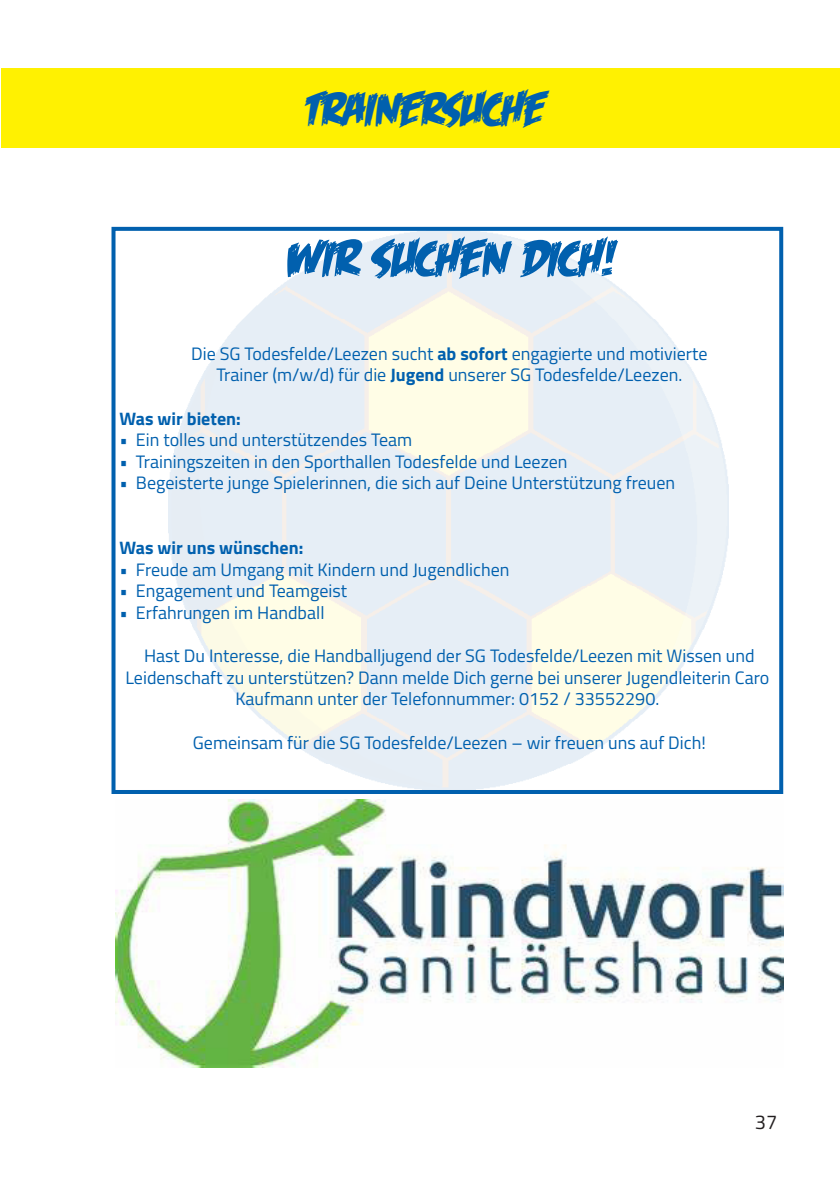
<style>
.page{position:relative;width:840px;height:1191px;background:#fff}
.page>*{position:absolute;margin:0;border:0;box-sizing:border-box;transform-origin:0 0}
.t1{font:52px "Feastof Flesh BB Italic";color:#0160ae}
.t2{font:48px "Feastof Flesh BB Italic";color:#0160ae}
.t3{font:20px "Titillium Web";color:#231f20}
.t4{font:18px/21.6px "Titillium Web";color:#0160ae;text-align:center}
.t5{font:700 18px "Titillium Web";color:#0160ae}
.s1{font-weight:700}
</style>
<div class="page">
<div style="left:2px;top:68px;width:837px;height:80px;background:#fff101"></div>
<div style="left:111px;top:227px;width:671px;height:567px;border:4px solid #0160ae"></div>
<img style="left:115px;top:800px;width:668px;height:267px">
<p class="t2" style="left:302px;top:84px;width:240px">TRAINERSUCHE</p>
<p class="t1" style="left:283px;top:231px;width:330px">WIR SUCHEN DICH!</p>
<p class="t4" style="left:191px;top:342px;width:517px">Die SG Todesfelde/Leezen sucht <span class="s1">ab sofort</span> engagierte und motivierte</p>
<p class="t4" style="left:216px;top:363px;width:467px">Trainer (m/w/d) für die <span class="s1">Jugend</span> unserer SG Todesfelde/Leezen.</p>
<p class="t5" style="left:119px;top:404px;width:123px">Was wir bieten:</p>
<p class="t4" style="left:119px;top:428px;width:294px">• Ein tolles und unterstützendes Team</p>
<p class="t4" style="left:119px;top:450px;width:449px">• Trainingszeiten in den Sporthallen Todesfelde und Leezen</p>
<p class="t4" style="left:119px;top:471px;width:557px">• Begeisterte junge Spielerinnen, die sich auf Deine Unterstützung freuen</p>
<p class="t5" style="left:119px;top:534px;width:185px">Was wir uns wünschen:</p>
<p class="t4" style="left:119px;top:558px;width:391px">• Freude am Umgang mit Kindern und Jugendlichen</p>
<p class="t4" style="left:119px;top:579px;width:229px">• Engagement und Teamgeist</p>
<p class="t4" style="left:119px;top:601px;width:206px">• Erfahrungen im Handball</p>
<p class="t4" style="left:125px;top:644px;width:645px">Hast Du Interesse, die Handballjugend der SG Todesfelde/Leezen mit Wissen und<br>Leidenschaft zu unterstützen? Dann melde Dich gerne bei unserer Jugendleiterin Caro<br>Kaufmann unter der Telefonnummer: 0152 / 33552290.</p>
<p class="t4" style="left:193px;top:730px;width:514px">Gemeinsam für die SG Todesfelde/Leezen – wir freuen uns auf Dich!</p>
<p class="t3" style="left:754px;top:1107px;width:24px">37</p>
</div>
